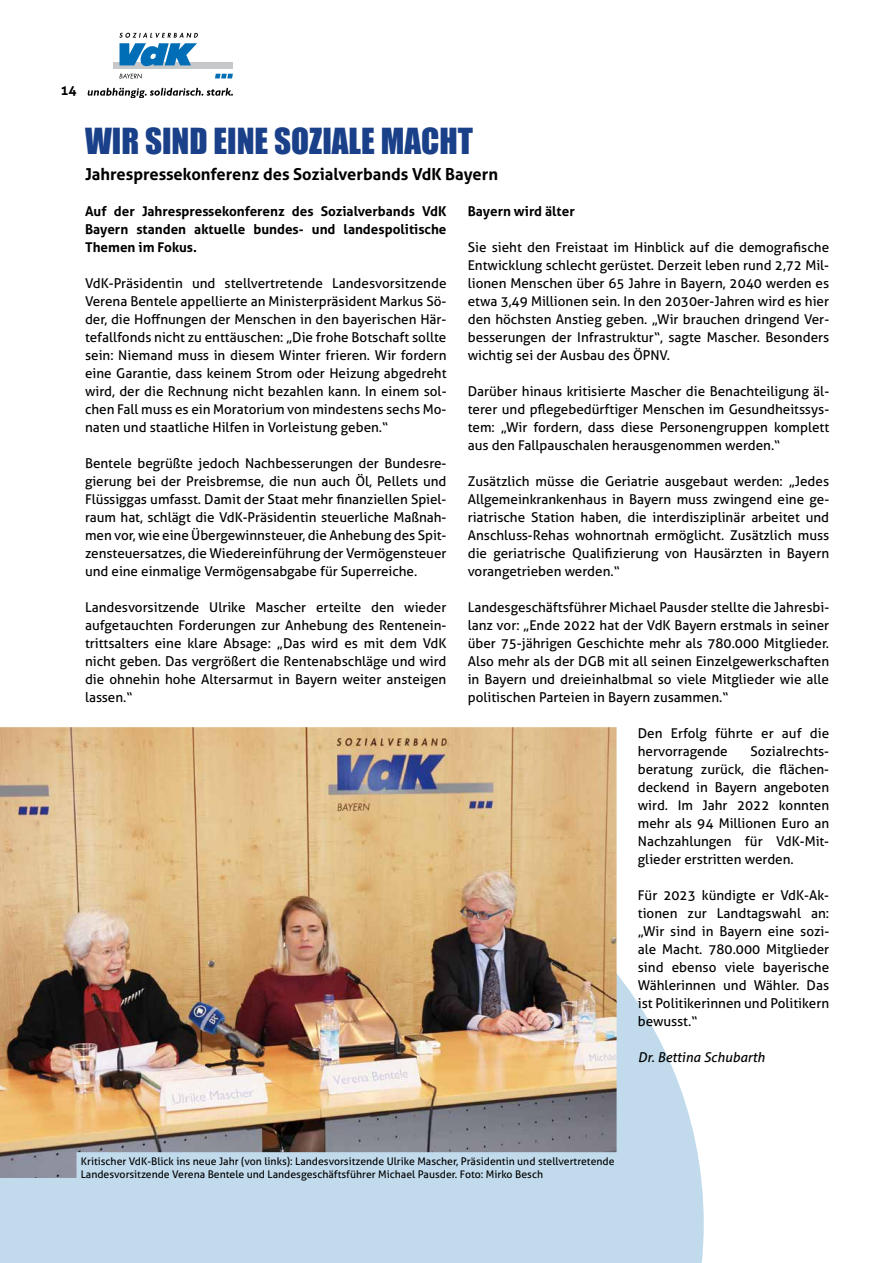
<style>
.page{position:relative;width:893px;height:1263px;background:#fff}
.page>*{position:absolute;margin:0;border:0;box-sizing:border-box;transform-origin:0 0}
.t1{font:33px "Impact";color:#1a4089}
.t2{font:700 16.5px "Aller";color:#000}
.t3{font:13.5px/18px "Aller";color:#000;text-align:justify}
.t4{font:700 13.5px/18px "Aller";color:#000;text-align:justify}
.t5{font:italic 13.5px "Aller";color:#000}
.t6{font:10.5px/12.6px "Aller";color:#000}
</style>
<div class="page">
<svg style="left:0;top:974px;width:704px;height:289px;background:#c6deee"></svg>
<svg style="left:88px;top:88px;width:145px;height:10px"></svg>
<div style="left:113px;top:62px;width:120px;height:6px;background:#c7c8ca"></div>
<svg style="left:119px;top:74px;width:23px;height:5px"></svg>
<svg style="left:119px;top:33px;width:79px;height:33px"></svg>
<svg style="left:215px;top:74px;width:18px;height:4px"></svg>
<img style="left:0;top:727px;width:617px;height:451px">
<p class="t4" style="left:60px;top:81px;width:18px">14</p>
<h1 class="t1" style="left:85px;top:115px;width:389px">WIR SIND EINE SOZIALE MACHT</h1>
<p class="t2" style="left:85px;top:164px;width:415px">Jahrespressekonferenz des Sozialverbands VdK Bayern</p>
<p class="t4" style="left:85px;top:202px;width:363px">Auf der Jahrespressekonferenz des Sozialverbands VdK Bayern standen aktuelle bundes- und landespolitische Themen im Fokus.</p>
<p class="t3" style="left:85px;top:274px;width:363px">VdK-Präsidentin und stellvertretende Landesvorsitzende Verena Bentele appellierte an Ministerpräsident Markus Sö&shy;der, die Hoffnungen der Menschen in den bayerischen Här&shy;tefallfonds nicht zu enttäuschen: „Die frohe Botschaft sollte sein: Niemand muss in diesem Winter frieren. Wir fordern eine Garantie, dass keinem Strom oder Heizung abgedreht wird, der die Rechnung nicht bezahlen kann. In einem sol&shy;chen Fall muss es ein Moratorium von mindestens sechs Mo&shy;naten und staatliche Hilfen in Vorleistung geben.“</p>
<p class="t3" style="left:85px;top:454px;width:363px">Bentele begrüßte jedoch Nachbesserungen der Bundesre&shy;gierung bei der Preisbremse, die nun auch Öl, Pellets und Flüssiggas umfasst. Damit der Staat mehr finanziellen Spiel&shy;raum hat, schlägt die VdK-Präsidentin steuerliche Maßnah&shy;men vor, wie eine Übergewinnsteuer, die Anhebung des Spit&shy;zensteuersatzes, die Wiedereinführung der Vermögensteuer und eine einmalige Vermögensabgabe für Superreiche.</p>
<p class="t3" style="left:85px;top:598px;width:363px">Landesvorsitzende Ulrike Mascher erteilte den wieder aufgetauchten Forderungen zur Anhebung des Rentenein&shy;trittsalters eine klare Absage: „Das wird es mit dem VdK nicht geben. Das vergrößert die Rentenabschläge und wird die ohnehin hohe Altersarmut in Bayern weiter ansteigen lassen.“</p>
<p class="t4" style="left:468px;top:202px;width:108px">Bayern wird älter</p>
<p class="t3" style="left:468px;top:238px;width:363px">Sie sieht den Freistaat im Hinblick auf die demografische Entwicklung schlecht gerüstet. Derzeit leben rund 2,72 Mil&shy;lionen Menschen über 65 Jahre in Bayern, 2040 werden es etwa 3,49 Millionen sein. In den 2030er-Jahren wird es hier den höchsten Anstieg geben. „Wir brauchen dringend Ver&shy;besserungen der Infrastruktur“, sagte Mascher. Besonders wichtig sei der Ausbau des ÖPNV.</p>
<p class="t3" style="left:468px;top:382px;width:363px">Darüber hinaus kritisierte Mascher die Benachteiligung äl&shy;terer und pflegebedürftiger Menschen im Gesundheitssys&shy;tem: „Wir fordern, dass diese Personengruppen komplett aus den Fallpauschalen herausgenommen werden.“</p>
<p class="t3" style="left:468px;top:472px;width:363px">Zusätzlich müsse die Geriatrie ausgebaut werden: „Jedes Allgemeinkrankenhaus in Bayern muss zwingend eine ge&shy;riatrische Station haben, die interdisziplinär arbeitet und Anschluss-Rehas wohnortnah ermöglicht. Zusätzlich muss die geriatrische Qualifizierung von Hausärzten in Bayern vorangetrieben werden.“</p>
<p class="t3" style="left:468px;top:598px;width:363px">Landesgeschäftsführer Michael Pausder stellte die Jahresbi&shy;lanz vor: „Ende 2022 hat der VdK Bayern erstmals in seiner über 75-jährigen Geschichte mehr als 780.000 Mitglieder.<br>Also mehr als der DGB mit all seinen Einzelgewerkschaften in Bayern und dreieinhalbmal so viele Mitglieder wie alle politischen Parteien in Bayern zusammen.“</p>
<p class="t3" style="left:638px;top:724px;width:193px">Den Erfolg führte er auf die hervorragende</p>
<p class="t3" style="left:638px;top:742px;width:193px;text-indent:113px">Sozialrechts&shy;beratung zurück, die flächen&shy;deckend in Bayern angeboten wird. Im Jahr 2022 konnten mehr als 94 Millionen Euro an Nachzahlungen für VdK-Mit&shy;glieder erstritten werden.</p>
<p class="t3" style="left:638px;top:886px;width:193px">Für 2023 kündigte er VdK-Ak&shy;tionen zur Landtagswahl an: „Wir sind in Bayern eine sozi&shy;ale Macht. 780.000 Mitglieder sind ebenso viele bayerische Wählerinnen und Wähler. Das ist Politikerinnen und Politikern bewusst.“</p>
<p class="t5" style="left:638px;top:1049px;width:129px">Dr. Bettina Schubarth</p>
<p class="t6" style="left:81px;top:1155px;width:535px">Kritischer VdK-Blick ins neue Jahr (von links): Landesvorsitzende Ulrike Mascher, Präsidentin und stellvertretende<br>Landesvorsitzende Verena Bentele und Landesgeschäftsführer Michael Pausder. Foto: Mirko Besch</p>
</div>
